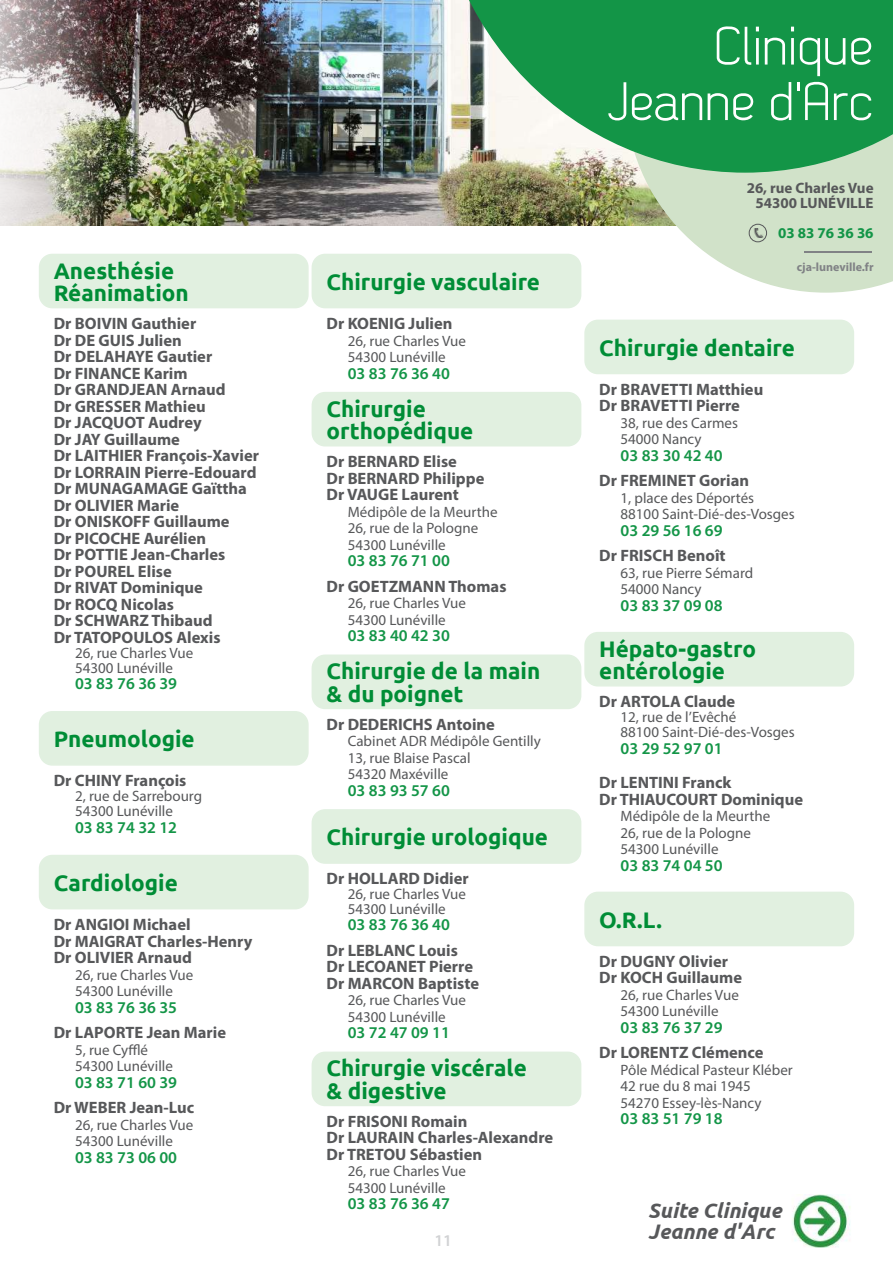
<style>
.page{position:relative;width:893px;height:1263px;background:#fff}
.page>*{position:absolute;margin:0;border:0;box-sizing:border-box;transform-origin:0 0}
.t1{font:54px/55.5px "Dekar";color:#fff;text-align:right}
.t2{font:700 22.5px/22.5px "Ubuntu";color:#008d36}
.t3{font:italic 700 21px/21px "Ubuntu";color:#57585a}
.t4{font:700 16.5px/16.5px "Myriad Pro";color:#57585a}
.t5{font:600 16.5px "Myriad Pro";color:#139547}
.t6{font:600 16.5px "Myriad Pro";color:#159547}
.t7{font:600 16.5px "Myriad Pro";color:#d1d2d4}
.t8{font:15px/16.5px "Myriad Pro";color:#57585a}
.t9{font:700 15px/15px "Myriad Pro";color:#57585a;text-align:center}
.t10{font:700 15px "Myriad Pro";color:#139547}
.t11{font:700 12px "Myriad Pro";color:#808285}
</style>
<div class="page">
<img style="left:0;top:0;width:625px;height:225px">
<svg style="left:625px;top:173px;width:268px;height:120px"></svg>
<svg style="left:435px;top:0;width:458px;height:173px;background:#48a76b"></svg>
<div style="left:749px;top:224px;width:18px;height:18px;border:1px solid #57585a;border-radius:50%"></div>
<svg style="left:754px;top:228px;width:9px;height:10px"></svg>
<hr style="left:804px;top:251px;width:68px;height:1px;background:#808285">
<img style="left:792px;top:1194px;width:59px;height:53px">
<div style="left:40px;top:254px;width:268px;height:54px;background:#e1f0e0;border-radius:13px"></div>
<div style="left:39px;top:254px;width:270px;height:54px;border:2px solid #d5ead4;border-radius:13px"></div>
<div style="left:312px;top:655px;width:269px;height:53px;background:#e1f0e0;border-radius:13px"></div>
<div style="left:312px;top:654px;width:269px;height:55px;border:2px solid #d5ead4;border-radius:13px"></div>
<div style="left:312px;top:1052px;width:269px;height:53px;background:#e1f0e0;border-radius:13px"></div>
<div style="left:312px;top:1051px;width:269px;height:55px;border:2px solid #d5ead4;border-radius:13px"></div>
<div style="left:40px;top:712px;width:268px;height:53px;background:#e1f0e0;border-radius:13px"></div>
<div style="left:39px;top:711px;width:270px;height:55px;border:2px solid #d5ead4;border-radius:13px"></div>
<div style="left:40px;top:855px;width:268px;height:54px;background:#e1f0e0;border-radius:13px"></div>
<div style="left:39px;top:855px;width:270px;height:54px;border:2px solid #d5ead4;border-radius:13px"></div>
<div style="left:312px;top:254px;width:269px;height:54px;background:#e1f0e0;border-radius:13px"></div>
<div style="left:312px;top:254px;width:269px;height:54px;border:2px solid #d5ead4;border-radius:13px"></div>
<div style="left:312px;top:393px;width:269px;height:53px;background:#e1f0e0;border-radius:13px"></div>
<div style="left:312px;top:392px;width:269px;height:54px;border:2px solid #d5ead4;border-radius:13px"></div>
<div style="left:312px;top:810px;width:269px;height:53px;background:#e1f0e0;border-radius:13px"></div>
<div style="left:312px;top:809px;width:269px;height:55px;border:2px solid #d5ead4;border-radius:13px"></div>
<div style="left:585px;top:320px;width:268px;height:53px;background:#e1f0e0;border-radius:13px"></div>
<div style="left:584px;top:320px;width:270px;height:54px;border:2px solid #d5ead4;border-radius:13px"></div>
<div style="left:585px;top:633px;width:268px;height:53px;background:#e1f0e0;border-radius:13px"></div>
<div style="left:584px;top:632px;width:270px;height:54px;border:2px solid #d5ead4;border-radius:13px"></div>
<div style="left:585px;top:892px;width:268px;height:53px;background:#e1f0e0;border-radius:13px"></div>
<div style="left:584px;top:892px;width:270px;height:54px;border:2px solid #d5ead4;border-radius:13px"></div>
<h2 class="t2" style="left:54px;top:259px;width:137px">Anesthésie<br>Réanimation</h2>
<p class="t4" style="left:54px;top:315px;width:207px">Dr BOIVIN Gauthier<br>Dr DE GUIS Julien<br>Dr DELAHAYE Gautier<br>Dr FINANCE Karim<br>Dr GRANDJEAN Arnaud<br>Dr GRESSER Mathieu<br>Dr JACQUOT Audrey<br>Dr JAY Guillaume<br>Dr LAITHIER François-Xavier<br>Dr LORRAIN Pierre-Edouard<br>Dr MUNAGAMAGE Gaïttha<br>Dr OLIVIER Marie<br>Dr ONISKOFF Guillaume<br>Dr PICOCHE Aurélien<br>Dr POTTIE Jean-Charles<br>Dr POUREL Elise<br>Dr RIVAT Dominique<br>Dr ROCQ Nicolas<br>Dr SCHWARZ Thibaud<br>Dr TATOPOULOS Alexis</p>
<p class="t8" style="left:75px;top:645px;width:120px;line-height:15px">26, rue Charles Vue<br>54300 Lunéville</p>
<p class="t5" style="left:75px;top:673px;width:104px">03 83 76 36 39</p>
<h2 class="t2" style="left:54px;top:727px;width:142px">Pneumologie</h2>
<p class="t4" style="left:54px;top:772px;width:134px">Dr CHINY François</p>
<p class="t8" style="left:75px;top:788px;width:129px;line-height:15px">2, rue de Sarrebourg<br>54300 Lunéville</p>
<p class="t5" style="left:75px;top:817px;width:104px">03 83 74 32 12</p>
<h2 class="t2" style="left:54px;top:871px;width:126px">Cardiologie</h2>
<p class="t4" style="left:54px;top:916px;width:200px">Dr ANGIOI Michael<br>Dr MAIGRAT Charles-Henry<br>Dr OLIVIER Arnaud</p>
<p class="t8" style="left:75px;top:966px;width:120px">26, rue Charles Vue<br>54300 Lunéville</p>
<p class="t5" style="left:75px;top:996px;width:104px">03 83 76 36 35</p>
<p class="t4" style="left:54px;top:1024px;width:174px">Dr LAPORTE Jean Marie</p>
<p class="t8" style="left:75px;top:1041px;width:99px">5, rue Cyfflé<br>54300 Lunéville</p>
<p class="t5" style="left:75px;top:1071px;width:104px">03 83 71 60 39</p>
<p class="t4" style="left:54px;top:1099px;width:142px">Dr WEBER Jean-Luc</p>
<p class="t8" style="left:75px;top:1116px;width:120px">26, rue Charles Vue<br>54300 Lunéville</p>
<p class="t5" style="left:75px;top:1146px;width:104px">03 83 73 06 00</p>
<h2 class="t2" style="left:327px;top:270px;width:215px">Chirurgie vasculaire</h2>
<p class="t4" style="left:327px;top:315px;width:127px">Dr KOENIG Julien</p>
<p class="t8" style="left:348px;top:332px;width:120px">26, rue Charles Vue<br>54300 Lunéville</p>
<p class="t5" style="left:348px;top:362px;width:104px">03 83 76 36 40</p>
<h2 class="t2" style="left:327px;top:397px;width:148px">Chirurgie orthopédique</h2>
<p class="t4" style="left:327px;top:453px;width:159px">Dr BERNARD Elise<br>Dr BERNARD Philippe<br>Dr VAUGE Laurent</p>
<p class="t8" style="left:348px;top:503px;width:151px">Médipôle de la Meurthe<br>26, rue de la Pologne<br>54300 Lunéville</p>
<p class="t5" style="left:348px;top:550px;width:104px">03 83 76 71 00</p>
<p class="t4" style="left:327px;top:577px;width:181px">Dr GOETZMANN Thomas</p>
<p class="t8" style="left:348px;top:595px;width:120px">26, rue Charles Vue<br>54300 Lunéville</p>
<p class="t5" style="left:348px;top:625px;width:104px">03 83 40 42 30</p>
<h2 class="t2" style="left:327px;top:660px;width:215px">Chirurgie de la main &amp; du poignet</h2>
<p class="t4" style="left:327px;top:715px;width:170px">Dr DEDERICHS Antoine</p>
<p class="t8" style="left:348px;top:733px;width:195px">Cabinet ADR Médipôle Gentilly<br>13, rue Blaise Pascal<br>54320 Maxéville</p>
<p class="t5" style="left:348px;top:780px;width:104px">03 83 93 57 60</p>
<h2 class="t2" style="left:327px;top:826px;width:223px">Chirurgie urologique</h2>
<p class="t4" style="left:327px;top:870px;width:144px">Dr HOLLARD Didier</p>
<p class="t8" style="left:348px;top:887px;width:120px;line-height:14.2px">26, rue Charles Vue<br>54300 Lunéville</p>
<p class="t5" style="left:348px;top:914px;width:104px">03 83 76 36 40</p>
<p class="t4" style="left:327px;top:941px;width:154px">Dr LEBLANC Louis<br>Dr LECOANET Pierre<br>Dr MARCON Baptiste</p>
<p class="t8" style="left:348px;top:992px;width:120px">26, rue Charles Vue<br>54300 Lunéville</p>
<p class="t5" style="left:348px;top:1022px;width:104px">03 72 47 09 11</p>
<h2 class="t2" style="left:327px;top:1057px;width:202px">Chirurgie viscérale &amp; digestive</h2>
<p class="t4" style="left:327px;top:1112px;width:228px">Dr FRISONI Romain<br>Dr LAURAIN Charles-Alexandre<br>Dr TRETOU Sébastien</p>
<p class="t8" style="left:348px;top:1163px;width:120px">26, rue Charles Vue<br>54300 Lunéville</p>
<p class="t5" style="left:348px;top:1193px;width:104px">03 83 76 36 47</p>
<p class="t7" style="left:434px;top:1230px;width:19px">11</p>
<h1 class="t1" style="left:607px;top:20px;width:268px">Clinique<br>Jeanne d'Arc</h1>
<p class="t9" style="left:747px;top:180px;width:128px">26, rue Charles Vue<br>54300 LUNÉVILLE</p>
<p class="t10" style="left:778px;top:223px;width:97px">03 83 76 36 36</p>
<p class="t11" style="left:797px;top:259px;width:78px">cja-luneville.fr</p>
<h2 class="t2" style="left:599px;top:336px;width:197px">Chirurgie dentaire</h2>
<p class="t4" style="left:599px;top:381px;width:165px">Dr BRAVETTI Matthieu<br>Dr BRAVETTI Pierre</p>
<p class="t8" style="left:621px;top:414px;width:119px">38, rue des Carmes<br>54000 Nancy</p>
<p class="t6" style="left:621px;top:445px;width:104px">03 83 30 42 40</p>
<p class="t4" style="left:599px;top:472px;width:151px">Dr FREMINET Gorian</p>
<p class="t8" style="left:621px;top:489px;width:176px">1, place des Déportés<br>88100 Saint-Dié-des-Vosges</p>
<p class="t5" style="left:621px;top:520px;width:104px">03 29 56 16 69</p>
<p class="t4" style="left:599px;top:547px;width:128px">Dr FRISCH Benoît</p>
<p class="t8" style="left:621px;top:564px;width:134px">63, rue Pierre Sémard<br>54000 Nancy</p>
<p class="t5" style="left:621px;top:595px;width:104px">03 83 37 09 08</p>
<h2 class="t2" style="left:599px;top:637px;width:158px">Hépato-gastro entérologie</h2>
<p class="t4" style="left:599px;top:693px;width:138px">Dr ARTOLA Claude</p>
<p class="t8" style="left:621px;top:709px;width:176px;line-height:15px">12, rue de l’Evêché<br>88100 Saint-Dié-des-Vosges</p>
<p class="t5" style="left:621px;top:738px;width:104px">03 29 52 97 01</p>
<p class="t4" style="left:599px;top:774px;width:205px">Dr LENTINI Franck<br>Dr THIAUCOURT Dominique</p>
<p class="t8" style="left:621px;top:808px;width:151px">Médipôle de la Meurthe<br>26, rue de la Pologne<br>54300 Lunéville</p>
<p class="t5" style="left:621px;top:855px;width:104px">03 83 74 04 50</p>
<h2 class="t2" style="left:599px;top:908px;width:64px">O.R.L.</h2>
<p class="t4" style="left:599px;top:952px;width:144px">Dr DUGNY Olivier<br>Dr KOCH Guillaume</p>
<p class="t8" style="left:621px;top:986px;width:120px">26, rue Charles Vue<br>54300 Lunéville</p>
<p class="t5" style="left:621px;top:1017px;width:104px">03 83 76 37 29</p>
<p class="t4" style="left:599px;top:1044px;width:166px">Dr LORENTZ Clémence</p>
<p class="t8" style="left:621px;top:1061px;width:174px">Pôle Médical Pasteur Kléber<br>42 rue du 8 mai 1945<br>54270 Essey-lès-Nancy</p>
<p class="t5" style="left:621px;top:1108px;width:104px">03 83 51 79 18</p>
<p class="t3" style="left:648px;top:1200px;width:135px">Suite Clinique<br>Jeanne d'Arc</p>
</div>
